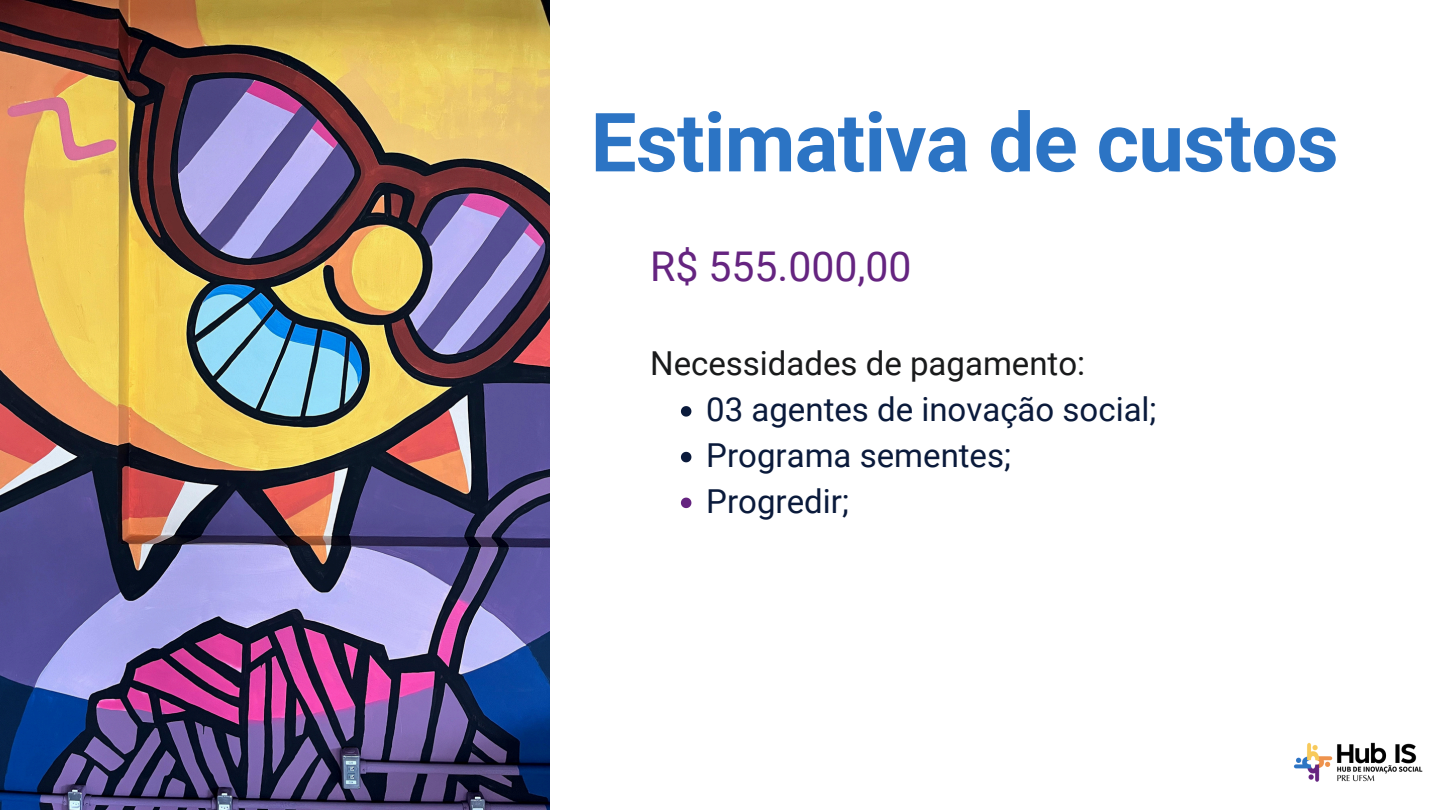
<style>
.page{position:relative;width:1440px;height:810px;background:#fff}
.page>*{position:absolute;margin:0;border:0;box-sizing:border-box;transform-origin:0 0}
.t1{font:700 81.8px "Roboto";letter-spacing:-.01em;color:#2c74c4}
.t2{font:41px "Roboto";color:#652480}
.t3{font:33px "Roboto";color:#0a1a3b}
.t4{font:33px "Roboto";color:#191a1b}
</style>
<div class="page">
<img style="left:0;top:0;width:550px;height:810px">
<svg style="left:681px;top:406px;width:10px;height:11px"></svg>
<svg style="left:681px;top:452px;width:10px;height:10px"></svg>
<svg style="left:681px;top:498px;width:10px;height:10px"></svg>
<img style="left:1293px;top:742px;width:130px;height:40px">
<h1 class="t1" style="left:591px;top:96px;width:750px">Estimativa de custos</h1>
<h2 class="t2" style="left:650px;top:243px;width:263px">R$ 555.000,00</h2>
<p class="t4" style="left:650px;top:345px;width:437px">Necessidades de pagamento:</p>
<p class="t3" style="left:706px;top:391px;width:452px">03 agentes de inovação social;</p>
<p class="t3" style="left:706px;top:436px;width:306px">Programa sementes;</p>
<p class="t3" style="left:706px;top:482px;width:144px">Progredir;</p>
</div>
